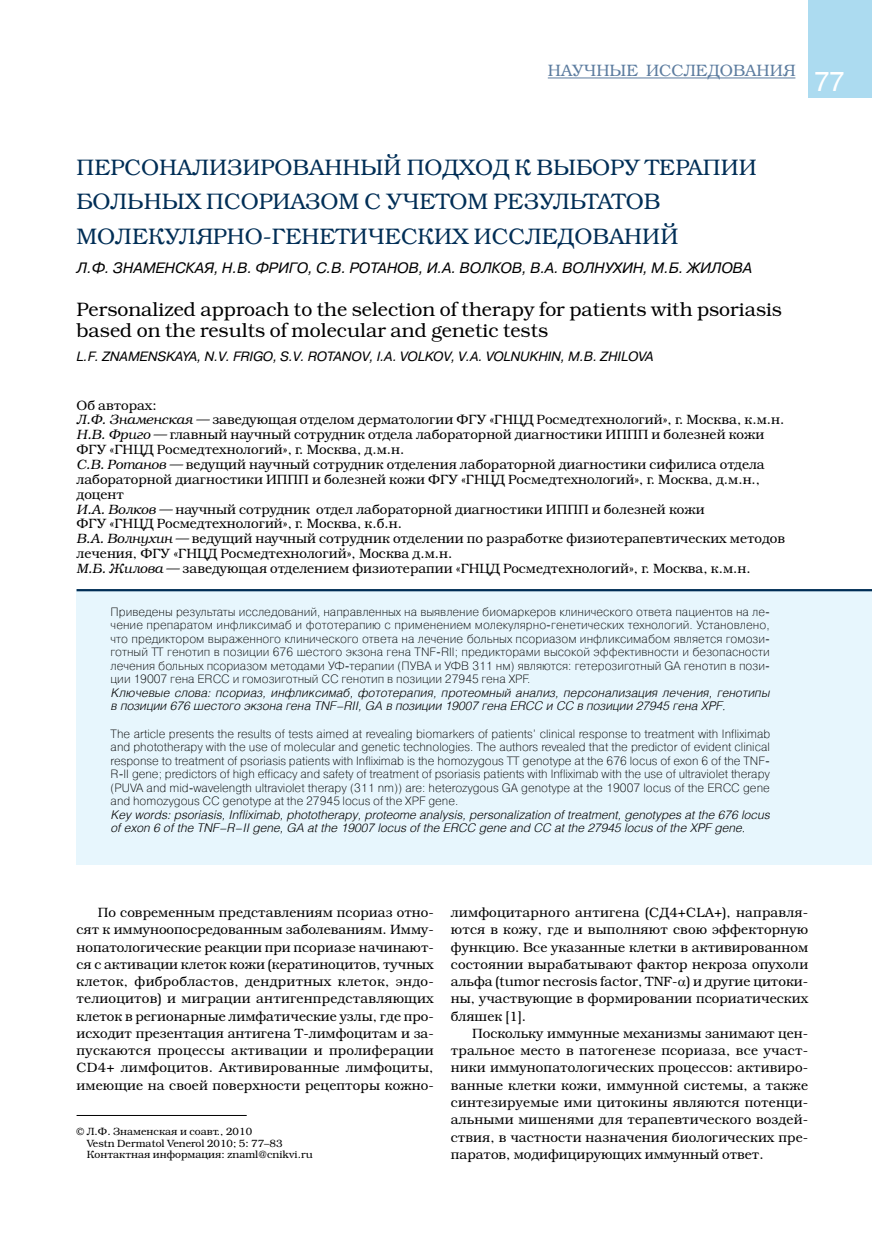
<style>
.page{position:relative;width:872px;height:1234px;background:#fff}
.page>*{position:absolute;margin:0;border:0;box-sizing:border-box;transform-origin:0 0}
.t1{font:27px "Helios";color:#fff}
.t2{font:300 22.5px/34.5px "Bookman C";color:#002e56}
.t3{font:300 19.5px/21.5px "Bookman C";color:#000}
.t4{font:300 16.5px "Bookman C";color:#5c7c9f}
.t5{font:italic 15px "Pragmatica C";letter-spacing:-.01em;color:#000}
.t6{font:300 13.5px/17.2px "Bookman C";color:#000;text-align:justify}
.t7{font:italic 13.5px "Pragmatica C";letter-spacing:-.01em;color:#000}
.t8{font:12px/13.5px "Pragmatica Light C";color:#000;text-align:justify}
.t9{font:italic 300 12px/13.5px "Helios";color:#000}
.t10{font:300 10.5px/11.6px "Bookman C";color:#000}
.s1{font-style:italic}
</style>
<div class="page">
<div style="left:808px;top:0;width:64px;height:98px;background:#acdbf0"></div>
<hr style="left:548px;top:77px;width:247px;height:1px;background:#5c7c9f">
<div style="left:77px;top:589px;width:795px;height:276px;background:#e7f6fd"></div>
<hr style="left:77px;top:589px;width:795px;height:2px;background:#002e56">
<hr style="left:77px;top:1114px;width:170px;height:1px;background:#000">
<p class="t4" style="left:548px;top:61px;width:249px">НАУЧНЫЕ ИССЛЕДОВАНИЯ</p>
<h1 class="t1" style="left:814px;top:67px;width:32px">77</h1>
<h2 class="t2" style="left:77px;top:150px;width:681px">ПЕРСОНАЛИЗИРОВАННЫЙ ПОДХОД к ВЫБОРУ ТЕРАПИИ<br>БОЛЬНЫХ ПСОРИАЗОМ с УЧЕТОМ РЕЗУЛЬТАТОВ<br>МОЛЕКУЛЯРНО-ГЕНЕТИЧЕСКИХ ИССЛЕДОВАНИЙ</h2>
<p class="t5" style="left:77px;top:259px;width:58px">Л.Ф. ЗНАМЕНСКАЯ</p>
<p class="t5" style="left:214px;top:259px;width:54px">, Н.В. ФРИ</p>
<p class="t5" style="left:289px;top:259px;width:101px">ГО, С.В. РОТАНОВ</p>
<p class="t5" style="left:419px;top:259px;width:63px">, И.А. ВОЛКОВ</p>
<p class="t5" style="left:522px;top:259px;width:62px">, В.А. ВОЛНУХИН</p>
<p class="t5" style="left:643px;top:259px;width:68px">, М.Б. ЖИЛОВА</p>
<h3 class="t3" style="left:77px;top:298px;width:707px">Personalized approach to the selection of therapy for patients with psoriasis based on the results of molecular and genetic tests</h3>
<p class="t7" style="left:77px;top:348px;width:62px">L.F. ZNAMENSK</p>
<p class="t7" style="left:175px;top:348px;width:178px">AYA, N.V. FRIGO, S.V. ROTANOV</p>
<p class="t7" style="left:369px;top:348px;width:48px">, I.A. VOLKOV</p>
<p class="t7" style="left:451px;top:348px;width:52px">, V.A. VOLNUKHIN</p>
<p class="t7" style="left:561px;top:348px;width:56px">, M.B. ZHILOV</p>
<p class="t7" style="left:645px;top:348px;width:10px">A</p>
<p class="t6" style="left:77px;top:397px;width:710px;line-height:14.9px;text-align:left">Об авторах:<br><span class="s1">Л.Ф. Знаменская —</span> заведующая отделом дерматологии ФГУ «ГНЦД Росмедтехнологий», г. Москва, к.м.н.<br><span class="s1">Н.В. Фриго —</span> главный научный сотрудник отдела лабораторной диагностики ИППП и болезней кожи ФГУ «ГНЦД Росмедтехнологий», г. Москва, д.м.н.<br><span class="s1">С.В. Ротанов —</span> ведущий научный сотрудник отделения лабораторной диагностики сифилиса отдела лабораторной диагностики ИППП и болезней кожи ФГУ «ГНЦД Росмедтехнологий», г. Москва, д.м.н., доцент<br><span class="s1">И.А. Волков —</span> научный сотрудник отдел лабораторной диагностики ИППП и болезней кожи<br>ФГУ «ГНЦД Росмедтехнологий», г. Москва, к.б.н.<br><span class="s1">В.А. Волнухин —</span> ведущий научный сотрудник отделении по разработке физиотерапевтических методов лечения, ФГУ «ГНЦД Росмедтехнологий», Москва д.м.н.<br><span class="s1">М.Б. Жилова —</span> заведующая отделением физиотерапии «ГНЦД Росмедтехнологий», г. Москва, к.м.н.</p>
<p class="t8" style="left:111px;top:605px;width:661px">Приведены результаты исследований, направленных на выявление биомаркеров клинического ответа пациентов на ле&shy;чение препаратом инфликсимаб и фототерапию с применением молекулярно-генетических технологий. Установлено, что предиктором выраженного клинического ответа на лечение больных псориазом инфликсимабом является гомози&shy;готный ТТ генотип в позиции 676 шестого экзона гена TNF-RII; предикторами высокой эффективности и безопасности лечения больных псориазом методами УФ-терапии (ПУВА и УФВ 311 нм) являются: гетерозиготный GA генотип в пози&shy;ции 19007 гена ERCC и гомозиготный СС генотип в позиции 27945 гена XPF.</p>
<p class="t9" style="left:111px;top:685px;width:660px">Ключевые слова: псориаз, инфликсимаб, фототерапия, протеомный анализ, персонализация лечения, генотипы в позиции 676 шестого экзона гена TNF-RII, GA в позиции 19007 гена ERCC и СС в позиции 27945 гена XPF.</p>
<p class="t8" style="left:111px;top:726px;width:661px">The article presents the results of tests aimed at revealing biomarkers of patients’ clinical response to treatment with Infliximab and phototherapy with the use of molecular and genetic technologies. The authors revealed that the predictor of evident clinical response to treatment of psoriasis patients with Infliximab is the homozygous TT genotype at the 676 locus of exon 6 of the TNF-R-II gene; predictors of high efficacy and safety of treatment of psoriasis patients with Infliximab with the use of ultraviolet therapy (PUVA and mid-wavelength ultraviolet therapy (311 nm)) are: heterozygous GA genotype at the 19007 locus of the ERCC gene and homozygous CC genotype at the 27945 locus of the XPF gene.</p>
<p class="t9" style="left:111px;top:807px;width:661px">Key words: psoriasis, Infliximab, phototherapy, proteome analysis, personalization of treatment, genotypes at the 676 locus of exon 6 of the TNF-R-II gene, GA at the 19007 locus of the ERCC gene and CC at the 27945 locus of the XPF gene.</p>
<p class="t6" style="left:77px;top:903px;width:359px;text-indent:21px">По современным представлениям псориаз отно&shy;сят к иммуноопосредованным заболеваниям. Имму&shy;нопатологические реакции при псориазе начинают&shy;ся с активации клеток кожи (кератиноцитов, тучных клеток, фибробластов, дендритных клеток, эндо&shy;телиоцитов) и миграции антигенпредставляющих клеток в регионарные лимфатические узлы, где про&shy;исходит презентация антигена Т-лимфоцитам и за&shy;пускаются процессы активации и пролиферации СD4+ лимфоцитов. Активированные лимфоциты, имеющие на своей поверхности рецепторы кожно-</p>
<p class="t10" style="left:87px;top:1125px;width:228px;text-indent:-10px">© Л.Ф. Знаменская и соавт., 2010<br>Vestn Dermatol Venerol 2010; 5: 77–83<br>Контактная информация: znaml@cnikvi.ru</p>
<p class="t6" style="left:451px;top:903px;width:359px">лимфоцитарного антигена (СД4+CLA+), направля&shy;ются в кожу, где и выполняют свою эффекторную функцию. Все указанные клетки в активированном состоянии вырабатывают фактор некроза опухоли альфа (tumor necrosis factor, TNF- ) и другие цитоки&shy;ны, участвующие в формировании псориатических бляшек [1].</p>
<p class="t6" style="left:451px;top:1024px;width:359px;text-indent:21px">Поскольку иммунные механизмы занимают цен&shy;тральное место в патогенезе псориаза, все участ&shy;ники иммунопатологических процессов: активиро&shy;ванные клетки кожи, иммунной системы, а также синтезируемые ими цитокины являются потенци&shy;альными мишенями для терапевтического воздей&shy;ствия, в частности назначения биологических пре&shy;паратов, модифицирующих иммунный ответ.</p>
</div>
